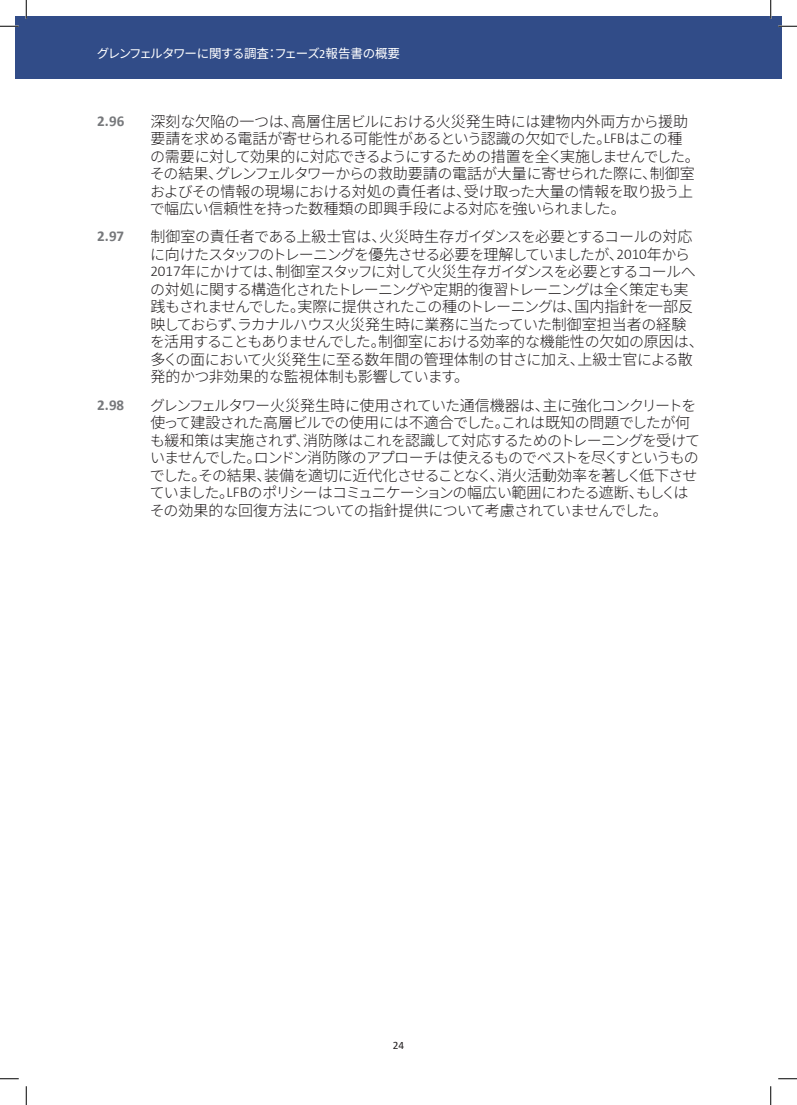
<style>
.page{position:relative;width:797px;height:1105px;background:#fff}
.page>*{position:absolute;margin:0;border:0;box-sizing:border-box;transform-origin:0 0}
.t1{font:300 15px/17.5px "Noto Sans JP";letter-spacing:-.035em;color:#231f20}
.t2{font:700 15px "Calibri";color:#76787b}
.t3{font:12.5px "Noto Sans JP";letter-spacing:-.07em;color:#fff}
.t4{font:11.25px "Calibri";color:#231f20}
.s1{font-family:"Calibri"}
</style>
<div class="page">
<div style="left:16px;top:16px;width:754px;height:63px;background:#314c88"></div>
<div style="left:770px;top:16px;width:11px;height:63px;background:#314c88"></div>
<svg style="left:0;top:25px;width:19px;height:2px"></svg>
<svg style="left:778px;top:25px;width:19px;height:2px"></svg>
<svg style="left:0;top:1078px;width:19px;height:1px"></svg>
<svg style="left:778px;top:1078px;width:19px;height:1px"></svg>
<svg style="left:25px;top:0;width:2px;height:19px"></svg>
<svg style="left:25px;top:1086px;width:2px;height:19px"></svg>
<svg style="left:770px;top:0;width:1px;height:19px"></svg>
<svg style="left:770px;top:1086px;width:1px;height:19px"></svg>
<p class="t3" style="left:97px;top:47px;width:305px">グレンフェルタワーに関する調査：フェーズ<span class="s1">2</span>報告書の概要</p>
<p class="t2" style="left:97px;top:110px;width:29px">2.96</p>
<p class="t1" style="left:150px;top:113px;width:551px">深刻な欠陥の一つは、高層住居ビルにおける火災発生時には建物内外両方から援助要請を求める電話が寄せられる可能性があるという認識の欠如でした。<span class="s1">LFB</span>はこの種の需要に対して効果的に対応できるようにするための措置を全く実施しませんでした。その結果、グレンフェルタワーからの救助要請の電話が大量に寄せられた際に、制御室およびその情報の現場における対処の責任者は、受け取った大量の情報を取り扱う上で幅広い信頼性を持った数種類の即興手段による対応を強いられました。</p>
<p class="t2" style="left:97px;top:226px;width:28px">2.97</p>
<p class="t1" style="left:150px;top:228px;width:555px">制御室の責任者である上級士官は、火災時生存ガイダンスを必要とするコールの対応に向けたスタッフのトレーニングを優先させる必要を理解していましたが、<span class="s1">2010</span>年から<span class="s1">2017</span>年にかけては、制御室スタッフに対して火災生存ガイダンスを必要とするコールへの対処に関する構造化されたトレーニングや定期的復習トレーニングは全く策定も実践もされませんでした。実際に提供されたこの種のトレーニングは、国内指針を一部反映しておらず、ラカナルハウス火災発生時に業務に当たっていた制御室担当者の経験を活用することもありませんでした。制御室における効率的な機能性の欠如の原因は、多くの面において火災発生に至る数年間の管理体制の甘さに加え、上級士官による散発的かつ非効果的な監視体制も影響しています。</p>
<p class="t2" style="left:97px;top:394px;width:29px">2.98</p>
<p class="t1" style="left:150px;top:397px;width:552px">グレンフェルタワー火災発生時に使用されていた通信機器は、主に強化コンクリートを使って建設された高層ビルでの使用には不適合でした。これは既知の問題でしたが何も緩和策は実施されず、消防隊はこれを認識して対応するためのトレーニングを受けていませんでした。ロンドン消防隊のアプローチは使えるものでベストを尽くすというものでした。その結果、装備を適切に近代化させることなく、消火活動効率を著しく低下させていました。<span class="s1">LFB</span>のポリシーはコミュニケーションの幅広い範囲にわたる遮断、もしくはその効果的な回復方法についての指針提供について考慮されていませんでした。</p>
<p class="t4" style="left:393px;top:1037px;width:13px">24</p>
</div>
